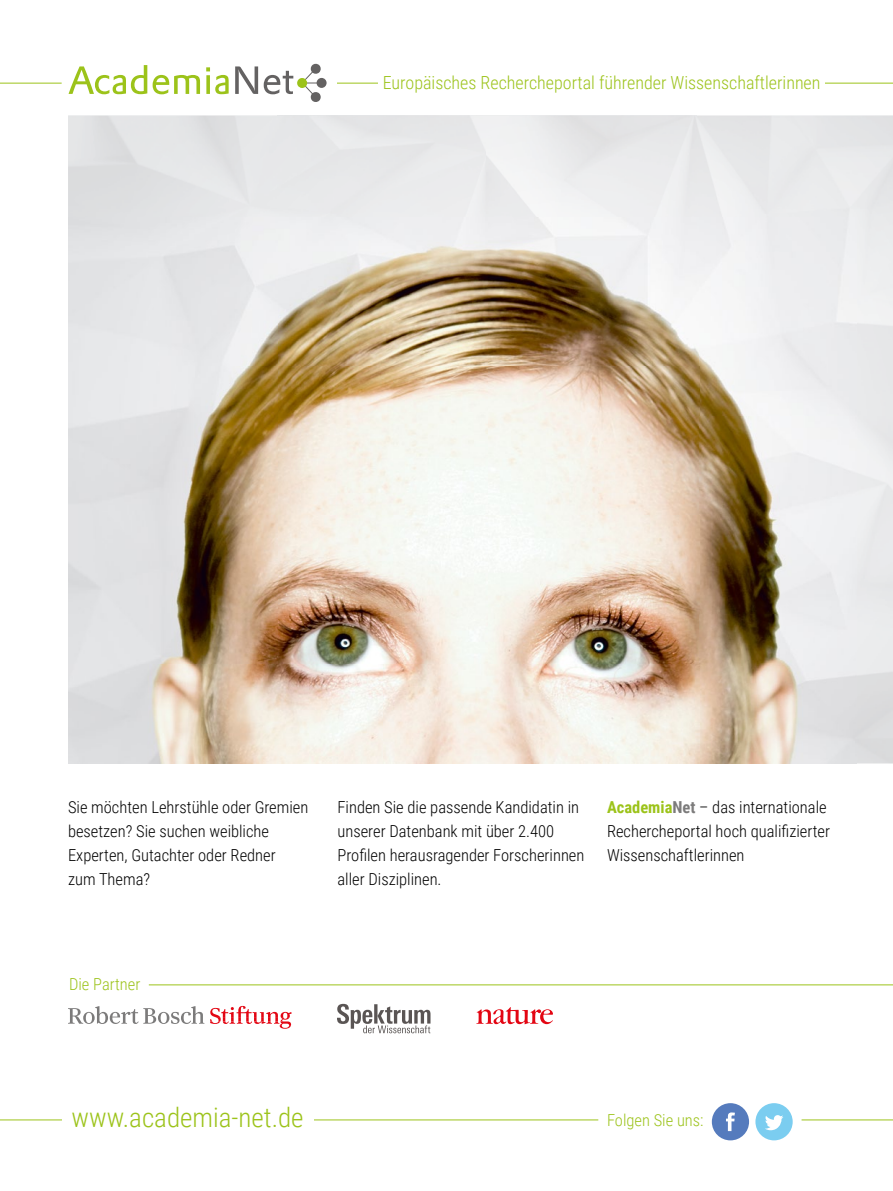
<style>
.page{position:relative;width:893px;height:1191px;background:#fff}
.page>*{position:absolute;margin:0;border:0;box-sizing:border-box;transform-origin:0 0}
.t1{font:300 27px "Roboto Condensed";color:#9cc31a}
.t2{font:300 18px "Roboto Condensed";color:#9cc31a}
.t3{font:300 16.5px/24px "Roboto Condensed";color:#000}
.t4{font:300 16.5px "Roboto Condensed";color:#9cc31a}
.s1{font-weight:700;color:#9cc31a}
.s2{font-weight:700;color:#7c7b7b}
</style>
<div class="page">
<img style="left:120px;top:763px;width:734px;height:1px">
<hr style="left:337px;top:83px;width:556px;height:1px;background:#9cc31a">
<hr style="left:0;top:83px;width:62px;height:1px;background:#9cc31a">
<hr style="left:0;top:1119px;width:598px;height:1px;background:#9cc31a">
<hr style="left:801px;top:1119px;width:92px;height:1px;background:#9cc31a">
<div style="left:378px;top:75px;width:447px;height:14px;background:#fff"></div>
<img style="left:68px;top:218px;width:789px;height:545px">
<svg style="left:68px;top:1006px;width:136px;height:18px"></svg>
<svg style="left:210px;top:1006px;width:81px;height:22px"></svg>
<div style="left:62px;top:1107px;width:252px;height:20px;background:#fff"></div>
<svg style="left:69px;top:65px;width:78px;height:29px"></svg>
<svg style="left:153px;top:75px;width:47px;height:19px"></svg>
<svg style="left:206px;top:67px;width:23px;height:27px"></svg>
<svg style="left:235px;top:66px;width:23px;height:28px"></svg>
<svg style="left:317px;top:78px;width:10px;height:10px"></svg>
<svg style="left:264px;top:63px;width:58px;height:39px"></svg>
<hr style="left:149px;top:984px;width:744px;height:1px;background:#9cc31a">
<svg style="left:337px;top:1003px;width:93px;height:30px"></svg>
<svg style="left:476px;top:1007px;width:77px;height:17px"></svg>
<div style="left:712px;top:1103px;width:37px;height:37px;background:#557bbd;border-radius:50%"></div>
<svg style="left:726px;top:1112px;width:9px;height:19px"></svg>
<div style="left:755px;top:1103px;width:38px;height:37px;background:#7bcdf0;border-radius:50%"></div>
<svg style="left:765px;top:1115px;width:18px;height:15px"></svg>
<p class="t2" style="left:383px;top:70px;width:439px">Europäisches Rechercheportal führender Wissenschaftlerinnen</p>
<p class="t3" style="left:68px;top:794px;width:242px">Sie möchten Lehrstühle oder Gremien besetzen? Sie suchen weibliche<br>Experten, Gutachter oder Redner<br>zum Thema?</p>
<p class="t3" style="left:337px;top:794px;width:248px">Finden Sie die passende Kandidatin in unserer Datenbank mit über 2.400<br>Profilen herausragender Forscherinnen aller Disziplinen.</p>
<p class="t3" style="left:607px;top:794px;width:225px"><span class="s1">Academia</span><span class="s2">Net</span> – das internationale<br>Rechercheportal hoch qualifizierter<br>Wissenschaftlerinnen</p>
<p class="t4" style="left:69px;top:972px;width:73px">Die Partner</p>
<h1 class="t1" style="left:72px;top:1098px;width:233px">www.academia-net.de</h1>
<p class="t4" style="left:607px;top:1108px;width:98px">Folgen Sie uns:</p>
</div>
